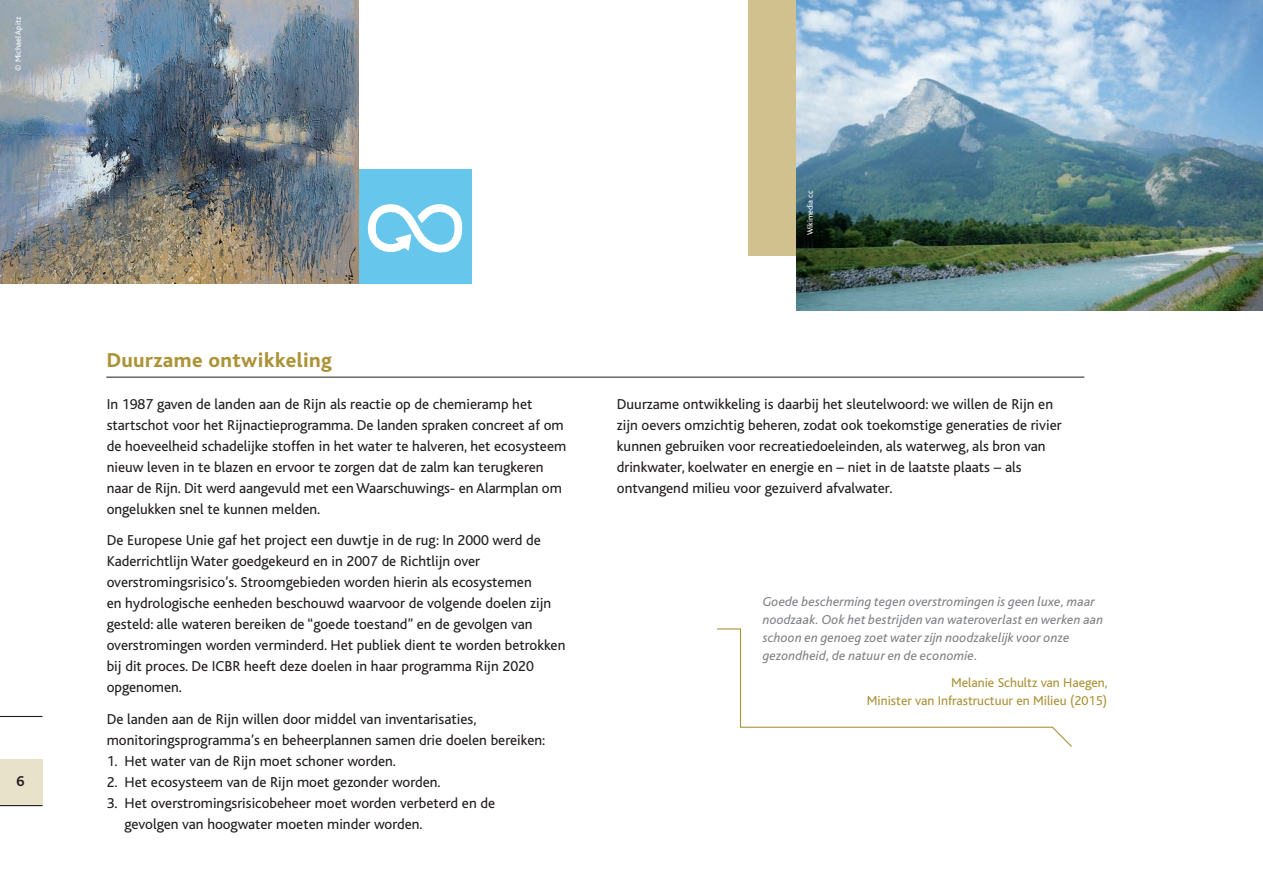
<style>
.page{position:relative;width:1263px;height:893px;background:#fff}
.page>*{position:absolute;margin:0;border:0;box-sizing:border-box;transform-origin:0 0}
.t1{font:800 21px "Bliss";letter-spacing:.02em;color:#ac9337}
.t2{font:15px/21px "Bliss";color:#231f20}
.t3{font:700 15px "Bliss";color:#231f20}
.t4{font:italic 13.5px/18px "Bliss";letter-spacing:.01em;color:#808285}
.t5{font:13.5px "Bliss";color:#ac9337}
.t6{font:8.25px "Bliss";color:#fff}
</style>
<div class="page">
<div style="left:0;top:759px;width:43px;height:47px;background:#e9e2ca"></div>
<hr style="left:0;top:805px;width:43px;height:1px;background:#231f20">
<hr style="left:0;top:716px;width:43px;height:1px;background:#231f20">
<div style="left:358px;top:169px;width:114px;height:115px;background:#66c6eb"></div>
<div style="left:748px;top:0;width:515px;height:255px;background:#d0c18f"></div>
<hr style="left:106px;top:377px;width:978px;height:1px;background:#231f20">
<img style="left:0;top:0;width:358px;height:284px">
<img style="left:796px;top:0;width:467px;height:311px">
<svg style="left:717px;top:628px;width:355px;height:119px"></svg>
<svg style="left:367px;top:204px;width:95px;height:49px"></svg>
<p class="t6" style="left:14px;top:71px;width:55px;rotate:-90deg">© Michael Apitz</p>
<p class="t3" style="left:16px;top:774px;width:10px">6</p>
<p class="t1" style="left:107px;top:349px;width:227px">Duurzame ontwikkeling</p>
<p class="t2" style="left:107px;top:394px;width:461px">In 1987 gaven de landen aan de Rijn als reactie op de chemieramp het startschot voor het Rijnactieprogramma. De landen spraken concreet af om de hoeveelheid schadelijke stoffen in het water te halveren, het ecosysteem nieuw leven in te blazen en ervoor te zorgen dat de zalm kan terugkeren naar de Rijn. Dit werd aangevuld met een Waarschuwings- en Alarmplan om ongelukken snel te kunnen melden.</p>
<p class="t2" style="left:107px;top:530px;width:436px">De Europese Unie gaf het project een duwtje in de rug: In 2000 werd de</p>
<p class="t2" style="left:107px;top:551px;width:375px">Kaderrichtlijn Water goedgekeurd en in 2007 de Richtlijn over</p>
<p class="t2" style="left:107px;top:572px;width:426px">overstromingsrisico’s. Stroomgebieden worden hierin als ecosystemen</p>
<p class="t2" style="left:107px;top:593px;width:446px">en hydrologische eenheden beschouwd waarvoor de volgende doelen zijn</p>
<p class="t2" style="left:107px;top:614px;width:427px">gesteld: alle wateren bereiken de “goede toestand” en de gevolgen van</p>
<p class="t2" style="left:107px;top:635px;width:460px">overstromingen worden verminderd. Het publiek dient te worden betrokken bij dit proces. De ICBR heeft deze doelen in haar programma Rijn 2020</p>
<p class="t2" style="left:107px;top:677px;width:77px">opgenomen.</p>
<p class="t2" style="left:107px;top:709px;width:371px">De landen aan de Rijn willen door middel van inventarisaties,</p>
<p class="t2" style="left:107px;top:730px;width:440px">monitoringsprogramma’s en beheerplannen samen drie doelen bereiken:</p>
<p class="t2" style="left:107px;top:751px;width:291px">1. Het water van de Rijn moet schoner worden.</p>
<p class="t2" style="left:107px;top:772px;width:335px">2. Het ecosysteem van de Rijn moet gezonder worden.</p>
<p class="t2" style="left:107px;top:793px;width:390px">3. Het overstromingsrisicobeheer moet worden verbeterd en de</p>
<p class="t2" style="left:125px;top:814px;width:300px">gevolgen van hoogwater moeten minder worden.</p>
<p class="t6" style="left:806px;top:235px;width:46px;rotate:-90deg">Wikimedia cc</p>
<p class="t2" style="left:617px;top:393px;width:438px">Duurzame ontwikkeling is daarbij het sleutelwoord: we willen de Rijn en</p>
<p class="t2" style="left:617px;top:414px;width:446px">zijn oevers omzichtig beheren, zodat ook toekomstige generaties de rivier kunnen gebruiken voor recreatiedoeleinden, als waterweg, als bron van drinkwater, koelwater en energie en – niet in de laatste plaats – als</p>
<p class="t2" style="left:617px;top:477px;width:277px">ontvangend milieu voor gezuiverd afvalwater.</p>
<p class="t4" style="left:763px;top:593px;width:334px">Goede bescherming tegen overstromingen is geen luxe, maar</p>
<p class="t4" style="left:763px;top:611px;width:342px">noodzaak. Ook het bestrijden van wateroverlast en werken aan schoon en genoeg zoet water zijn noodzakelijk voor onze</p>
<p class="t4" style="left:763px;top:647px;width:217px">gezondheid, de natuur en de economie.</p>
<p class="t5" style="left:951px;top:676px;width:158px">Melanie Schultz van Haegen,</p>
<p class="t5" style="left:867px;top:694px;width:242px">Minister van Infrastructuur en Milieu (2015)</p>
</div>
